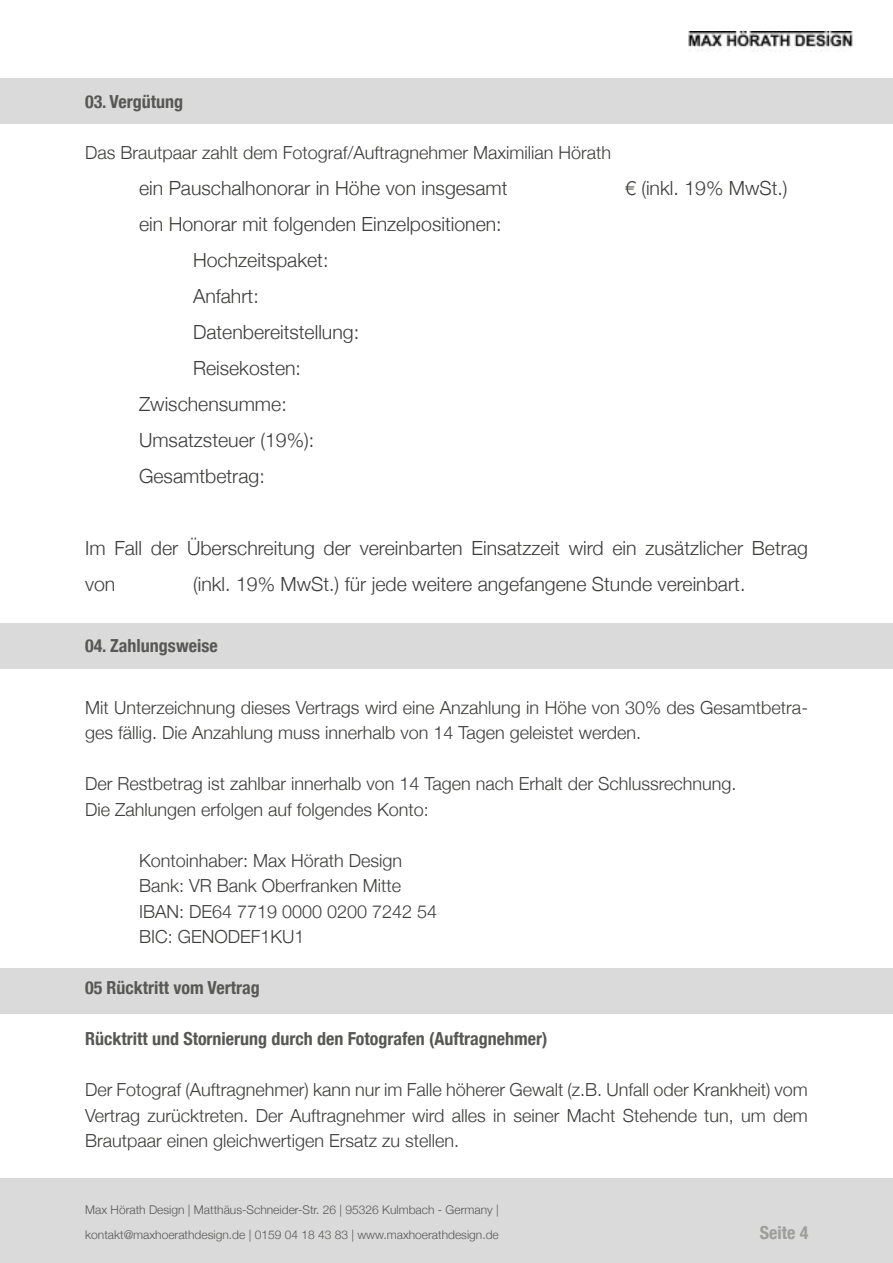
<style>
.page{position:relative;width:893px;height:1263px;background:#fff}
.page>*{position:absolute;margin:0;border:0;box-sizing:border-box;transform-origin:0 0}
.t1{font:300 19.5px/36px "Helvetica Neue";color:#3c3c3b}
.t2{font:300 18px/25.5px "Helvetica Neue";color:#3c3c3b}
.t3{font:700 condensed 18px "Helvetica Neue";color:#575756}
.t4{font:700 condensed 18px "Helvetica Neue";color:#9d9d9c}
.t5{font:300 12px/25.5px "Helvetica Neue";color:#575756}
</style>
<div class="page">
<div style="left:0;top:1178px;width:893px;height:85px;background:#dadada"></div>
<div style="left:0;top:78px;width:893px;height:45px;background:#dadada"></div>
<div style="left:0;top:623px;width:893px;height:46px;background:#dadada"></div>
<div style="left:0;top:968px;width:893px;height:45px;background:#dadada"></div>
<img style="left:689px;top:31px;width:164px;height:21px">
<p class="t3" style="left:85px;top:90px;width:100px">03. Vergütung</p>
<p class="t2" style="left:85px;top:139px;width:528px">Das Brautpaar zahlt dem Fotograf/Auftragnehmer Maximilian Hörath</p>
<p class="t1" style="left:139px;top:169px;width:370px">ein Pauschalhonorar in Höhe von insgesamt</p>
<p class="t1" style="left:625px;top:169px;width:164px">€ (inkl. 19% MwSt.)</p>
<p class="t1" style="left:139px;top:205px;width:364px">ein Honorar mit folgenden Einzelpositionen:</p>
<p class="t1" style="left:193px;top:241px;width:137px">Hochzeitspaket:</p>
<p class="t1" style="left:193px;top:277px;width:67px">Anfahrt:</p>
<p class="t1" style="left:193px;top:313px;width:168px">Datenbereitstellung:</p>
<p class="t1" style="left:193px;top:349px;width:109px">Reisekosten:</p>
<p class="t1" style="left:139px;top:385px;width:149px">Zwischensumme:</p>
<p class="t1" style="left:139px;top:421px;width:177px">Umsatzsteuer (19%):</p>
<p class="t1" style="left:139px;top:457px;width:127px">Gesamtbetrag:</p>
<p class="t1" style="left:85px;top:529px;width:724px">Im Fall der Überschreitung der vereinbarten Einsatzzeit wird ein zusätzlicher Betrag von</p>
<p class="t1" style="left:193px;top:565px;width:554px">(inkl. 19% MwSt.) für jede weitere angefangene Stunde vereinbart.</p>
<p class="t3" style="left:85px;top:635px;width:134px">04. Zahlungsweise</p>
<p class="t2" style="left:85px;top:694px;width:724px">Mit Unterzeichnung dieses Vertrags wird eine Anzahlung in Höhe von 30% des Gesamtbetra&shy;ges fällig. Die Anzahlung muss innerhalb von 14 Tagen geleistet werden.</p>
<p class="t2" style="left:85px;top:771px;width:653px">Der Restbetrag ist zahlbar innerhalb von 14 Tagen nach Erhalt der Schlussrechnung.<br>Die Zahlungen erfolgen auf folgendes Konto:</p>
<p class="t2" style="left:139px;top:847px;width:300px">Kontoinhaber: Max Hörath Design<br>Bank: VR Bank Oberfranken Mitte<br>IBAN: DE64 7719 0000 0200 7242 54<br>BIC: GENODEF1KU1</p>
<p class="t3" style="left:85px;top:977px;width:176px">05 Rücktritt vom Vertrag</p>
<p class="t3" style="left:85px;top:1028px;width:464px">Rücktritt und Stornierung durch den Fotografen (Auftragnehmer)</p>
<p class="t2" style="left:85px;top:1077px;width:724px;text-align:justify">Der Fotograf (Auftragnehmer) kann nur im Falle höherer Gewalt (z.B. Unfall oder Krankheit) vom Vertrag zurücktreten. Der Auftragnehmer wird alles in seiner Macht Stehende tun, um dem Brautpaar einen gleichwertigen Ersatz zu stellen.</p>
<p class="t5" style="left:85px;top:1196px;width:415px">Max Hörath Design | Matthäus-Schneider-Str. 26 | 95326 Kulmbach - Germany | kontakt@maxhoerathdesign.de | 0159 04 18 43 83 | www.maxhoerathdesign.de</p>
<p class="t4" style="left:760px;top:1222px;width:50px">Seite 4</p>
</div>
